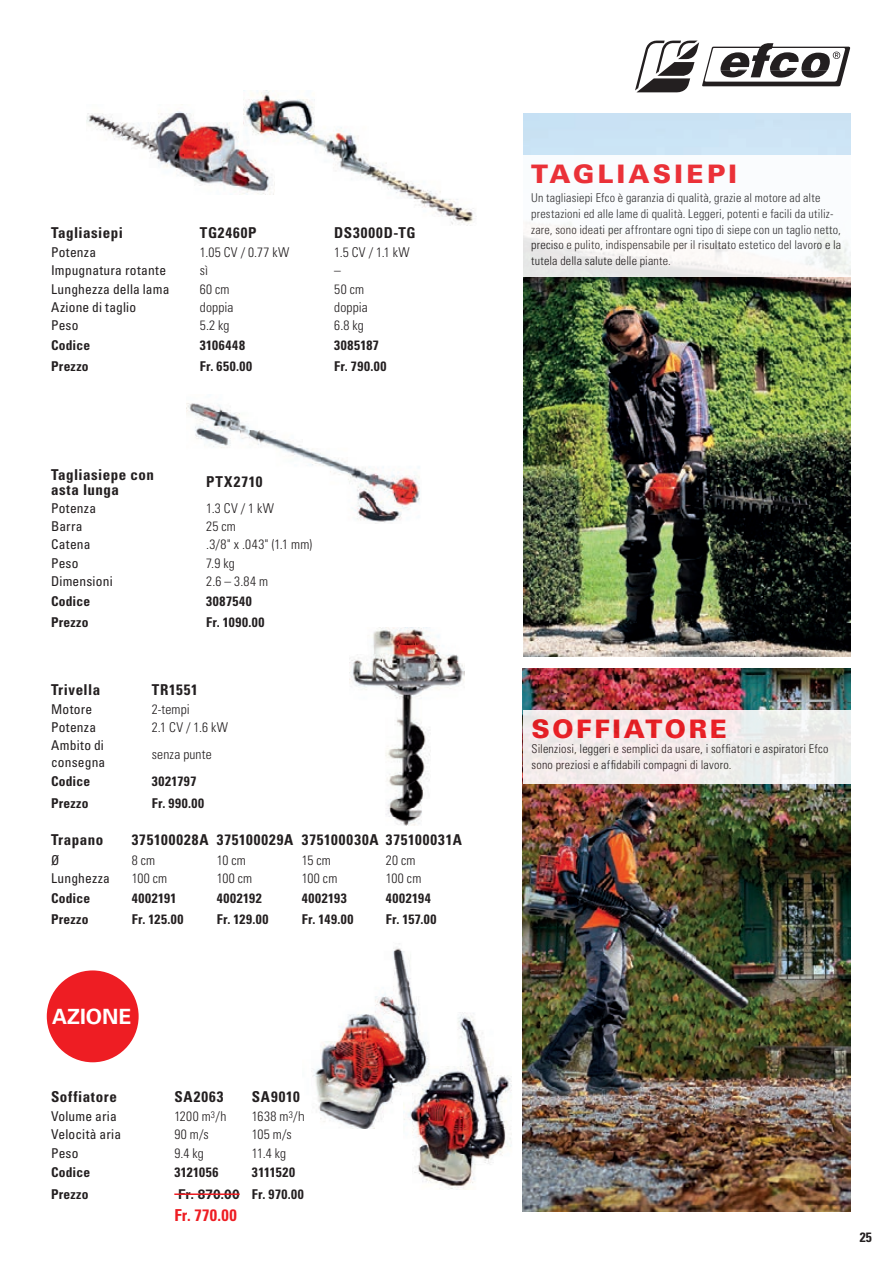
<style>
.page{position:relative;width:893px;height:1263px;background:#fff}
.page>*{position:absolute;margin:0;border:0;box-sizing:border-box;transform-origin:0 0}
.t1{font:900 25.5px "Univers LT Pro 75";letter-spacing:.13em;color:#ee1d23}
.t2{font:900 25.5px "Univers LT Pro 75";letter-spacing:.105em;color:#ee1d23}
.t3{font:700 21px "Univers LT Std";color:#fff}
.t4{font:700 condensed 16.5px "Univers LT Std";letter-spacing:.025em;color:#ee1d23}
.t5{font:700 condensed 15px/15px "Univers LT Std";letter-spacing:.045em;color:#231f20}
.t6{font:700 condensed 15px "Univers LT Std";letter-spacing:.025em;color:#231f20}
.t7{font:700 condensed 15px "Univers LT Std";letter-spacing:.065em;color:#231f20}
.t8{font:300 condensed 13.5px "Univers LT Std";letter-spacing:.01em;color:#231f20}
.t9{font:700 condensed 13.5px "Univers LT Std";letter-spacing:.025em;color:#231f20}
.t10{font:condensed 13.5px/16.2px "Univers LT Pro";letter-spacing:.015em;color:#231f20}
.t11{font:700 condensed 13.5px "Univers LT Std";letter-spacing:.045em;color:#231f20}
.t12{font:700 13.5px "Univers LT Std";letter-spacing:.01em;color:#231f20}
.t13{font:700 condensed 13.5px "Univers LT Std";letter-spacing:.05em;color:#231f20}
.t14{font:300 condensed 12.15px/15.6px "Univers LT Std";letter-spacing:.015em;color:#231f20}
.s1{font-stretch:condensed}
</style>
<div class="page">
<img style="left:87px;top:111px;width:156px;height:83px">
<img style="left:186px;top:403px;width:234px;height:120px">
<img style="left:243px;top:90px;width:234px;height:135px">
<svg style="left:635px;top:40px;width:215px;height:53px"></svg>
<img style="left:523px;top:113px;width:327px;height:544px">
<div style="left:523px;top:156px;width:327px;height:121px;background:#fff"></div>
<hr style="left:174px;top:1193px;width:66px;height:2px;background:#ee1d23">
<img style="left:312px;top:943px;width:106px;height:186px">
<img style="left:403px;top:1012px;width:109px;height:177px">
<img style="left:350px;top:628px;width:114px;height:197px">
<img style="left:523px;top:668px;width:327px;height:544px">
<div style="left:523px;top:711px;width:327px;height:73px;background:#f0ebea"></div>
<div style="left:47px;top:970px;width:92px;height:92px;background:#ee1d23;border-radius:50%"></div>
<p class="t5" style="left:51px;top:225px;width:73px">Tagliasiepi</p>
<p class="t5" style="left:200px;top:225px;width:58px">TG2460P</p>
<p class="t5" style="left:334px;top:225px;width:83px">DS3000D-TG</p>
<p class="t10" style="left:51px;top:244px;width:47px">Potenza</p>
<p class="t8" style="left:200px;top:244px;width:91px">1.05 CV / 0.77 kW</p>
<p class="t8" style="left:334px;top:244px;width:77px">1.5 CV / 1.1 kW</p>
<p class="t10" style="left:51px;top:262px;width:117px">Impugnatura rotante</p>
<p class="t8" style="left:200px;top:263px;width:10px">sì</p>
<p class="t8" style="left:334px;top:263px;width:8px">–</p>
<p class="t10" style="left:51px;top:280px;width:120px">Lunghezza della lama</p>
<p class="t8" style="left:200px;top:281px;width:31px">60 cm</p>
<p class="t8" style="left:334px;top:281px;width:31px">50 cm</p>
<p class="t10" style="left:51px;top:299px;width:87px">Azione di taglio</p>
<p class="t8" style="left:200px;top:299px;width:35px">doppia</p>
<p class="t8" style="left:334px;top:299px;width:35px">doppia</p>
<p class="t10" style="left:51px;top:317px;width:29px">Peso</p>
<p class="t8" style="left:200px;top:317px;width:31px">5.2 kg</p>
<p class="t8" style="left:334px;top:317px;width:31px">6.8 kg</p>
<p class="t9" style="left:51px;top:337px;width:41px">Codice</p>
<p class="t13" style="left:200px;top:337px;width:47px">3106448</p>
<p class="t9" style="left:334px;top:337px;width:46px">3085187</p>
<p class="t9" style="left:51px;top:358px;width:39px">Prezzo</p>
<p class="t9" style="left:200px;top:358px;width:54px">Fr. 650.00</p>
<p class="t9" style="left:334px;top:358px;width:54px">Fr. 790.00</p>
<p class="t5" style="left:51px;top:467px;width:104px">Tagliasiepe con asta lunga</p>
<p class="t7" style="left:206px;top:472px;width:58px">PTX2710</p>
<p class="t10" style="left:51px;top:500px;width:47px">Potenza</p>
<p class="t8" style="left:206px;top:500px;width:69px">1.3 CV / 1 kW</p>
<p class="t10" style="left:51px;top:518px;width:33px">Barra</p>
<p class="t8" style="left:206px;top:518px;width:31px">25 cm</p>
<p class="t10" style="left:51px;top:536px;width:41px">Catena</p>
<p class="t8" style="left:206px;top:536px;width:108px">.3/8" x .043" (1.1 mm)</p>
<p class="t10" style="left:51px;top:554px;width:29px">Peso</p>
<p class="t8" style="left:206px;top:555px;width:30px">7.9 kg</p>
<p class="t10" style="left:51px;top:573px;width:63px">Dimensioni</p>
<p class="t8" style="left:206px;top:573px;width:63px">2.6 – 3.84 m</p>
<p class="t9" style="left:51px;top:592px;width:41px">Codice</p>
<p class="t11" style="left:206px;top:592px;width:47px">3087540</p>
<p class="t9" style="left:51px;top:614px;width:39px">Prezzo</p>
<p class="t9" style="left:206px;top:614px;width:60px">Fr. 1090.00</p>
<p class="t6" style="left:51px;top:680px;width:51px">Trivella</p>
<p class="t5" style="left:152px;top:682px;width:47px">TR1551</p>
<p class="t10" style="left:51px;top:701px;width:43px">Motore</p>
<p class="t8" style="left:152px;top:701px;width:39px">2-tempi</p>
<p class="t10" style="left:51px;top:719px;width:47px">Potenza</p>
<p class="t8" style="left:152px;top:719px;width:78px">2.1 CV / 1.6 kW</p>
<p class="t10" style="left:51px;top:737px;width:56px">Ambito di consegna</p>
<p class="t8" style="left:152px;top:746px;width:61px">senza punte</p>
<p class="t9" style="left:51px;top:773px;width:41px">Codice</p>
<p class="t9" style="left:152px;top:773px;width:46px">3021797</p>
<p class="t9" style="left:51px;top:795px;width:39px">Prezzo</p>
<p class="t9" style="left:152px;top:795px;width:54px">Fr. 990.00</p>
<p class="t5" style="left:51px;top:832px;width:54px">Trapano</p>
<p class="t5" style="left:132px;top:832px;width:332px">375100028A 375100029A 375100030A 375100031A</p>
<p class="t10" style="left:51px;top:851px;width:10px">Ø</p>
<p class="t8" style="left:132px;top:852px;width:25px">8 cm</p>
<p class="t8" style="left:217px;top:852px;width:31px">10 cm</p>
<p class="t8" style="left:302px;top:852px;width:30px">15 cm</p>
<p class="t8" style="left:386px;top:852px;width:31px">20 cm</p>
<p class="t10" style="left:51px;top:869px;width:60px">Lunghezza</p>
<p class="t8" style="left:132px;top:870px;width:37px">100 cm</p>
<p class="t8" style="left:217px;top:870px;width:37px">100 cm</p>
<p class="t8" style="left:302px;top:870px;width:37px">100 cm</p>
<p class="t8" style="left:386px;top:870px;width:37px">100 cm</p>
<p class="t9" style="left:51px;top:889px;width:41px">Codice</p>
<p class="t9" style="left:132px;top:889px;width:46px">4002191</p>
<p class="t11" style="left:217px;top:889px;width:46px">4002192</p>
<p class="t11" style="left:302px;top:889px;width:47px">4002193</p>
<p class="t11" style="left:386px;top:889px;width:47px">4002194</p>
<p class="t9" style="left:51px;top:911px;width:39px">Prezzo</p>
<p class="t9" style="left:132px;top:911px;width:53px">Fr. 125.00</p>
<p class="t9" style="left:217px;top:911px;width:53px">Fr. 129.00</p>
<p class="t9" style="left:302px;top:911px;width:53px">Fr. 149.00</p>
<p class="t9" style="left:386px;top:911px;width:52px">Fr. 157.00</p>
<h2 class="t3" style="left:52px;top:1004px;width:81px">AZIONE</h2>
<p class="t5" style="left:51px;top:1089px;width:67px">Soffiatore</p>
<p class="t5" style="left:174px;top:1089px;width:51px">SA2063</p>
<p class="t5" style="left:252px;top:1089px;width:49px">SA9010</p>
<p class="t10" style="left:51px;top:1108px;width:67px">Volume aria</p>
<p class="t8" style="left:174px;top:1108px;width:54px">1200 m<sup>3</sup>/h</p>
<p class="t8" style="left:252px;top:1108px;width:54px">1638 m<sup>3</sup>/h</p>
<p class="t10" style="left:51px;top:1126px;width:72px">Velocità aria</p>
<p class="t8" style="left:174px;top:1126px;width:36px">90 m/s</p>
<p class="t8" style="left:252px;top:1126px;width:41px">105 m/s</p>
<p class="t10" style="left:51px;top:1144px;width:29px">Peso</p>
<p class="t8" style="left:174px;top:1145px;width:31px">9.4 kg</p>
<p class="t8" style="left:252px;top:1145px;width:36px">11.4 kg</p>
<p class="t9" style="left:51px;top:1164px;width:41px">Codice</p>
<p class="t9" style="left:174px;top:1164px;width:46px">3121056</p>
<p class="t9" style="left:252px;top:1164px;width:45px">3111520</p>
<p class="t9" style="left:51px;top:1185px;width:39px">Prezzo</p>
<p class="t12" style="left:178px;top:1186px;width:127px">Fr. 870.00 <span class="s1">Fr. 970.00</span></p>
<h3 class="t4" style="left:174px;top:1205px;width:64px">Fr. 770.00</h3>
<h1 class="t1" style="left:531px;top:156px;width:208px">TAGLIASIEPI</h1>
<p class="t14" style="left:531px;top:190px;width:312px">Un tagliasiepi Efco è garanzia di qualità, grazie al motore ad alte prestazioni ed alle lame di qualità. Leggeri, potenti e facili da utiliz&shy;zare, sono ideati per affrontare ogni tipo di siepe con un taglio netto, preciso e pulito, indispensabile per il risultato estetico del lavoro e la tutela della salute delle piante.</p>
<h1 class="t2" style="left:531px;top:711px;width:197px">SOFFIATORE</h1>
<p class="t14" style="left:531px;top:741px;width:298px">Silenziosi, leggeri e semplici da usare, i soffiatori e aspiratori Efco sono preziosi e affidabili compagni di lavoro.</p>
<p class="t9" style="left:860px;top:1228px;width:13px">25</p>
</div>
